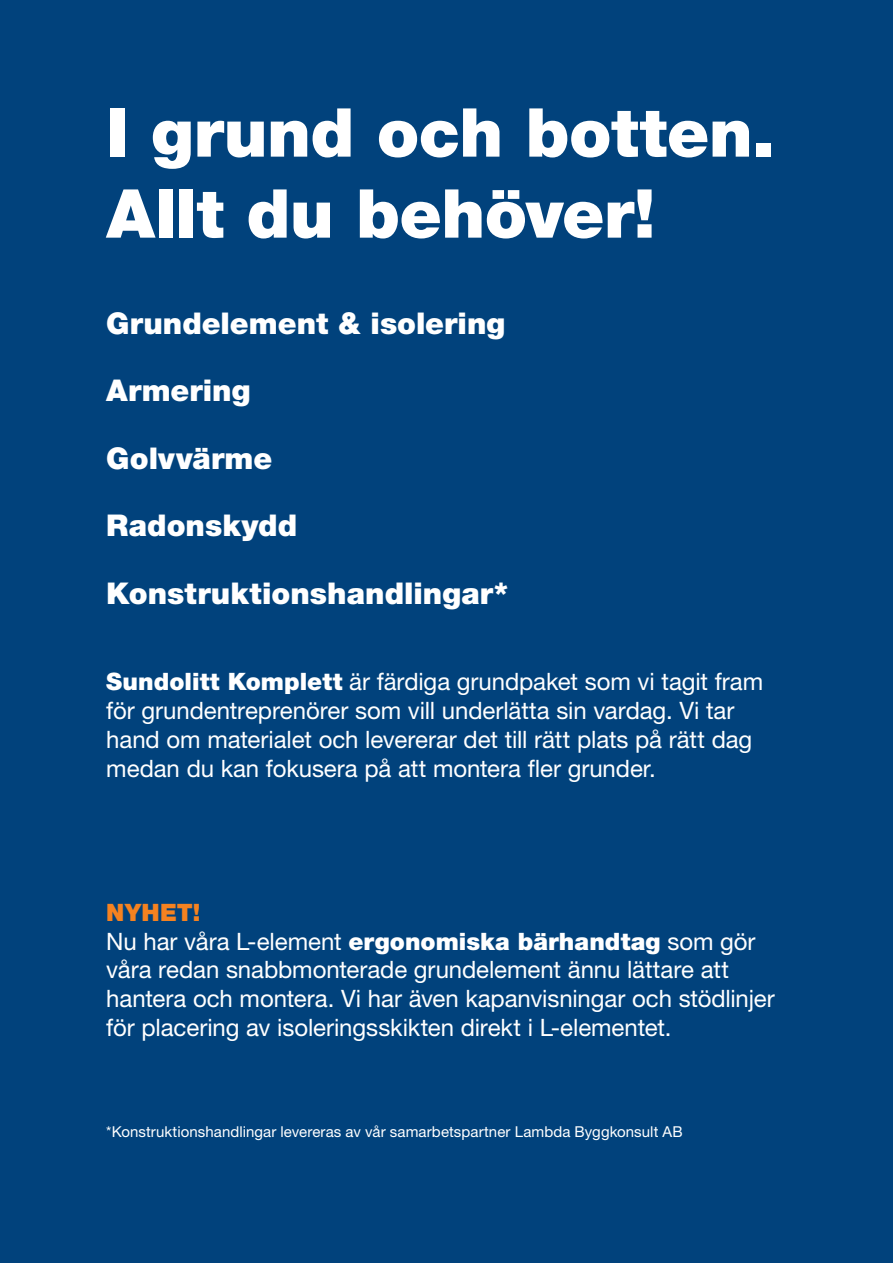
<style>
.page{position:relative;width:893px;height:1263px;background:#01427c}
.page>*{position:absolute;margin:0;border:0;box-sizing:border-box;transform-origin:0 0}
.t1{font:900 67.5px "Helvetica Neue LT Std";letter-spacing:-.005em;color:#fff}
.t2{font:900 30px "Helvetica Neue LT Std";color:#fff}
.t3{font:24px/28.8px "Helvetica Neue LT Std";letter-spacing:-.005em;color:#fff}
.t4{font:900 24px "Helvetica Neue LT Std";letter-spacing:.02em;color:#f58220}
.t5{font:15px "Helvetica Neue LT Std";letter-spacing:.005em;color:#fff}
.s1{font-weight:900}
</style>
<div class="page">
<p class="t1" style="left:106px;top:92px;width:670px">I grund och botten.</p>
<p class="t1" style="left:106px;top:173px;width:550px">Allt du behöver!</p>
<p class="t2" style="left:106px;top:305px;width:401px">Grundelement &amp; isolering</p>
<p class="t2" style="left:106px;top:373px;width:146px">Armering</p>
<p class="t2" style="left:106px;top:440px;width:167px">Golvvärme</p>
<p class="t2" style="left:106px;top:508px;width:192px">Radonskydd</p>
<p class="t2" style="left:106px;top:575px;width:403px">Konstruktionshandlingar*</p>
<p class="t3" style="left:106px;top:667px;width:658px"><span class="s1">Sundolitt Komplett</span> är färdiga grundpaket som vi tagit fram för grundentreprenörer som vill underlätta sin vardag. Vi tar hand om materialet och levererar det till rätt plats på rätt dag medan du kan fokusera på att montera fler grunder.</p>
<p class="t4" style="left:106px;top:898px;width:96px">NYHET!</p>
<p class="t3" style="left:106px;top:926px;width:670px">Nu har våra L-element <span class="s1">ergonomiska bärhandtag</span> som gör våra redan snabbmonterade grundelement ännu lättare att hantera och montera. Vi har även kapanvisningar och stödlinjer för placering av isoleringsskikten direkt i L-elementet.</p>
<p class="t5" style="left:106px;top:1122px;width:578px">*Konstruktionshandlingar levereras av vår samarbetspartner Lambda Byggkonsult AB</p>
</div>
